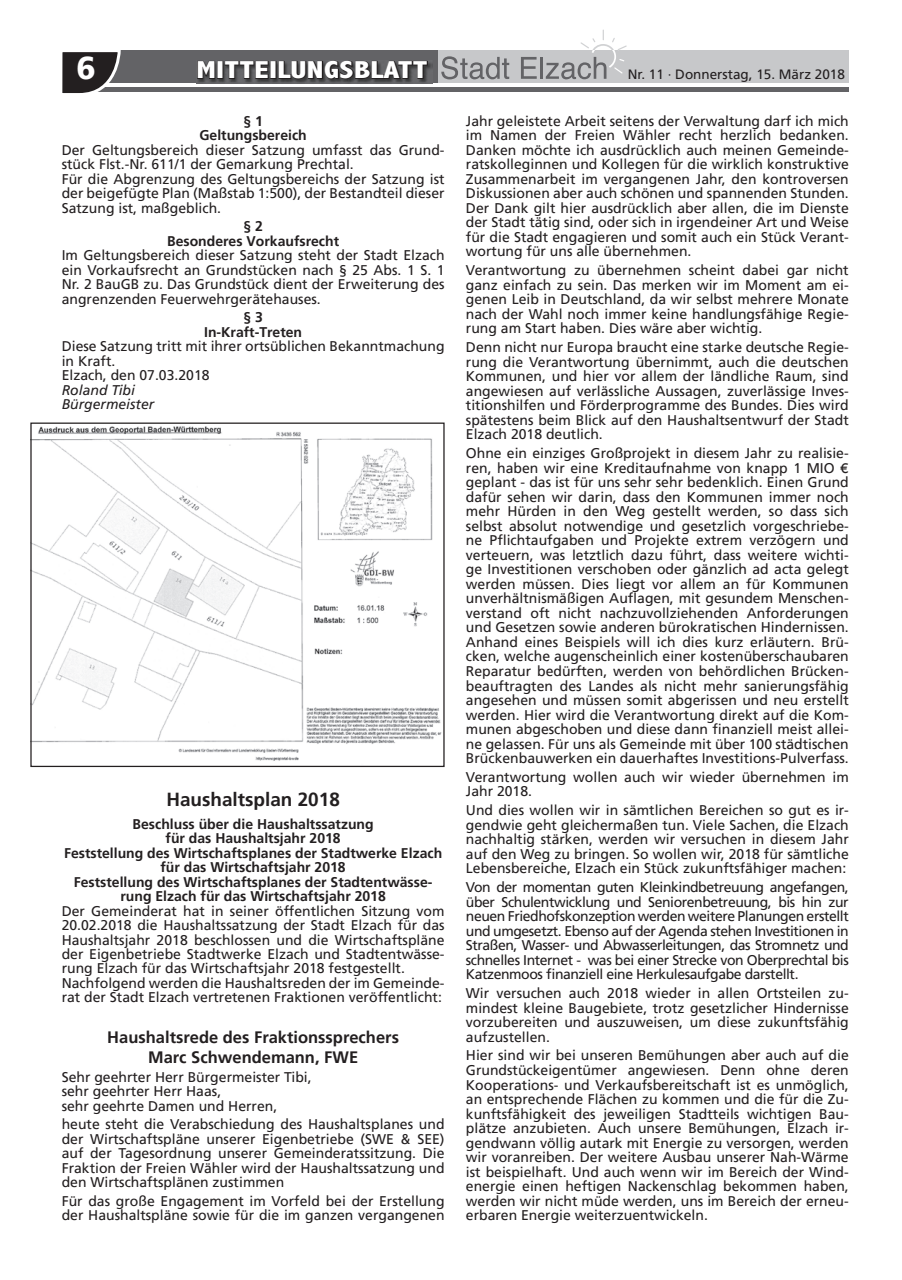
<style>
.page{position:relative;width:902px;height:1280px;background:#fff}
.page>*{position:absolute;margin:0;border:0;box-sizing:border-box;transform-origin:0 0}
.t1{font:900 31.5px "Frutiger";color:#fff}
.t2{font:800 condensed 24.45px "Abadi";letter-spacing:.01em;color:#fff;scale:1.26 1}
.t3{font:700 18.9px "Frutiger";color:#231f20}
.t4{font:700 16.5px/19.5px "Frutiger";color:#231f20;text-align:center}
.t5{font:13.95px/14.5px "Frutiger";color:#231f20;text-align:justify}
.t6{font:700 13.95px/14.4px "Frutiger";color:#231f20;text-align:center}
.t7{font:italic 13.95px/14.4px "Frutiger";color:#231f20}
.t8{font:13.5px "Frutiger";color:#231f20}
.s1{font-family:"Gill Sans"}
</style>
<div class="page">
<div style="left:62px;top:51px;width:786px;height:32px;background:#c7c8ca"></div>
<div style="left:74px;top:51px;width:364px;height:32px;background:#636366"></div>
<hr style="left:62px;top:87px;width:786px;height:4px;background:#636366">
<svg style="left:62px;top:50px;width:60px;height:43px"></svg>
<svg style="left:441px;top:56px;width:68px;height:23px"></svg>
<svg style="left:521px;top:57px;width:15px;height:22px"></svg>
<hr style="left:540px;top:57px;width:3px;height:22px;background:#636366">
<svg style="left:545px;top:29px;width:81px;height:50px"></svg>
<img style="left:198px;top:63px;width:234px;height:20px">
<svg style="left:197px;top:60px;width:231px;height:20px"></svg>
<img style="left:32px;top:426px;width:410px;height:335px">
<div style="left:30px;top:422px;width:414px;height:345px;border:1px solid #231f20"></div>
<h1 class="t1" style="left:77px;top:49px;width:21px">6</h1>
<h2 class="t2" style="left:196px;top:57px;width:185px">MITTEILUNGSBLATT</h2>
<p class="t8" style="left:627px;top:66px;width:219px">Nr. 11 · Donnerstag, 15. März 2018</p>
<p class="t6" style="left:199px;top:114px;width:109px">§ 1<br>Geltungsbereich</p>
<p class="t5" style="left:62px;top:142px;width:384px;text-align:left">Der Geltungsbereich dieser Satzung umfasst das Grund&shy;stück Flst.-Nr. 611/1 der Gemarkung Prechtal.<br>Für die Abgrenzung des Geltungsbereichs der Satzung ist der beigefügte Plan (Maßstab 1:500), der Bestandteil dieser Satzung ist, maßgeblich.</p>
<p class="t6" style="left:167px;top:219px;width:173px">§ 2<br>Besonderes Vorkaufsrecht</p>
<p class="t5" style="left:62px;top:248px;width:384px">Im Geltungsbereich dieser Satzung steht der Stadt Elzach ein Vorkaufsrecht an Grundstücken nach § 25 Abs. 1 S. 1<br>Nr. 2 BauGB zu. Das Grundstück dient der Erweiterung des angrenzenden Feuerwehrgerätehauses.</p>
<p class="t6" style="left:204px;top:310px;width:99px">§ 3<br>In-Kraft-Treten</p>
<p class="t5" style="left:62px;top:339px;width:384px;text-align:left">Diese Satzung tritt mit ihrer ortsüblichen Bekanntmachung in Kraft.<br>Elzach, den 07.03.2018</p>
<p class="t7" style="left:62px;top:383px;width:94px">Roland Tibi<br>Bürgermeister</p>
<p class="t5" style="left:466px;top:113px;width:384px">Jahr geleistete Arbeit seitens der Verwaltung darf ich mich im Namen der Freien Wähler recht herzlich bedanken.<br>Danken möchte ich ausdrücklich auch meinen Gemeinde&shy;ratskolleginnen und Kollegen für die wirklich konstruktive Zusammenarbeit im vergangenen Jahr, den kontroversen Diskussionen aber auch schönen und spannenden Stunden.<br>Der Dank gilt hier ausdrücklich aber allen, die im Dienste der Stadt tätig sind, oder sich in irgendeiner Art und Weise für die Stadt engagieren und somit auch ein Stück Verant&shy;wortung für uns alle übernehmen.</p>
<p class="t5" style="left:466px;top:263px;width:384px">Verantwortung zu übernehmen scheint dabei gar nicht ganz einfach zu sein. Das merken wir im Moment am ei&shy;genen Leib in Deutschland, da wir selbst mehrere Monate nach der Wahl noch immer keine handlungsfähige Regie&shy;rung am Start haben. Dies wäre aber wichtig.</p>
<p class="t5" style="left:466px;top:340px;width:384px">Denn nicht nur Europa braucht eine starke deutsche Regie&shy;rung die Verantwortung übernimmt, auch die deutschen Kommunen, und hier vor allem der ländliche Raum, sind angewiesen auf verlässliche Aussagen, zuverlässige Inves&shy;titionshilfen und Förderprogramme des Bundes. Dies wird spätestens beim Blick auf den Haushaltsentwurf der Stadt Elzach 2018 deutlich.</p>
<p class="t5" style="left:466px;top:446px;width:384px">Ohne ein einziges Großprojekt in diesem Jahr zu realisie&shy;ren, haben wir eine Kreditaufnahme von knapp 1 MIO <span class="s1">€ </span>geplant - das ist für uns sehr sehr bedenklich. Einen Grund dafür sehen wir darin, dass den Kommunen immer noch mehr Hürden in den Weg gestellt werden, so dass sich selbst absolut notwendige und gesetzlich vorgeschriebe&shy;ne Pflichtaufgaben und Projekte extrem verzögern und verteuern, was letztlich dazu führt, dass weitere wichti&shy;ge Investitionen verschoben oder gänzlich ad acta gelegt werden müssen. Dies liegt vor allem an für Kommunen unverhältnismäßigen Auflagen, mit gesundem Menschen&shy;verstand oft nicht nachzuvollziehenden Anforderungen und Gesetzen sowie anderen bürokratischen Hindernissen.<br>Anhand eines Beispiels will ich dies kurz erläutern. Brü&shy;cken, welche augenscheinlich einer kostenüberschaubaren Reparatur bedürften, werden von behördlichen Brücken&shy;beauftragten des Landes als nicht mehr sanierungsfähig angesehen und müssen somit abgerissen und neu erstellt werden. Hier wird die Verantwortung direkt auf die Kom&shy;munen abgeschoben und diese dann finanziell meist allei&shy;ne gelassen. Für uns als Gemeinde mit über 100 städtischen Brückenbauwerken ein dauerhaftes Investitions-Pulverfass.</p>
<p class="t5" style="left:466px;top:770px;width:384px">Verantwortung wollen auch wir wieder übernehmen im<br>Jahr 2018.</p>
<p class="t5" style="left:466px;top:803px;width:384px">Und dies wollen wir in sämtlichen Bereichen so gut es ir&shy;gendwie geht gleichermaßen tun. Viele Sachen, die Elzach nachhaltig stärken, werden wir versuchen in diesem Jahr auf den Weg zu bringen. So wollen wir, 2018 für sämtliche Lebensbereiche, Elzach ein Stück zukunftsfähiger machen:</p>
<p class="t5" style="left:466px;top:880px;width:384px">Von der momentan guten Kleinkindbetreuung angefangen, über Schulentwicklung und Seniorenbetreuung, bis hin zur neuen Friedhofskonzeption werden weitere Planungen erstellt und umgesetzt. Ebenso auf der Agenda stehen Investitionen in Straßen, Wasser- und Abwasserleitungen, das Stromnetz und schnelles Internet - was bei einer Strecke von Oberprechtal bis Katzenmoos finanziell eine Herkulesaufgabe darstellt.</p>
<p class="t5" style="left:466px;top:986px;width:384px">Wir versuchen auch 2018 wieder in allen Ortsteilen zu&shy;mindest kleine Baugebiete, trotz gesetzlicher Hindernisse vorzubereiten und auszuweisen, um diese zukunftsfähig aufzustellen.</p>
<p class="t5" style="left:466px;top:1048px;width:384px">Hier sind wir bei unseren Bemühungen aber auch auf die Grundstückeigentümer angewiesen. Denn ohne deren Kooperations- und Verkaufsbereitschaft ist es unmöglich, an entsprechende Flächen zu kommen und die für die Zu&shy;kunftsfähigkeit des jeweiligen Stadtteils wichtigen Bau&shy;plätze anzubieten. Auch unsere Bemühungen, Elzach ir&shy;gendwann völlig autark mit Energie zu versorgen, werden wir voranreiben. Der weitere Ausbau unserer Nah-Wärme ist beispielhaft. Und auch wenn wir im Bereich der Wind&shy;energie einen heftigen Nackenschlag bekommen haben, werden wir nicht müde werden, uns im Bereich der erneu&shy;erbaren Energie weiterzuentwickeln.</p>
<h3 class="t3" style="left:166px;top:788px;width:175px">Haushaltsplan 2018</h3>
<p class="t6" style="left:64px;top:816px;width:379px">Beschluss über die Haushaltssatzung<br>für das Haushaltsjahr 2018<br>Feststellung des Wirtschaftsplanes der Stadtwerke Elzach für das Wirtschaftsjahr 2018<br>Feststellung des Wirtschaftsplanes der Stadtentwässe&shy;rung Elzach für das Wirtschaftsjahr 2018</p>
<p class="t5" style="left:62px;top:903px;width:384px;text-align:left">Der Gemeinderat hat in seiner öffentlichen Sitzung vom 20.02.2018 die Haushaltssatzung der Stadt Elzach für das Haushaltsjahr 2018 beschlossen und die Wirtschaftspläne der Eigenbetriebe Stadtwerke Elzach und Stadtentwässe&shy;rung Elzach für das Wirtschaftsjahr 2018 festgestellt.<br>Nachfolgend werden die Haushaltsreden der im Gemeinde&shy;rat der Stadt Elzach vertretenen Fraktionen veröffentlicht:</p>
<p class="t4" style="left:107px;top:1028px;width:293px">Haushaltsrede des Fraktionssprechers<br>Marc Schwendemann, FWE</p>
<p class="t5" style="left:62px;top:1069px;width:251px;text-align:left">Sehr geehrter Herr Bürgermeister Tibi, sehr geehrter Herr Haas,<br>sehr geehrte Damen und Herren,</p>
<p class="t5" style="left:62px;top:1117px;width:384px">heute steht die Verabschiedung des Haushaltsplanes und der Wirtschaftspläne unserer Eigenbetriebe (SWE &amp; SEE) auf der Tagesordnung unserer Gemeinderatssitzung. Die Fraktion der Freien Wähler wird der Haushaltssatzung und den Wirtschaftsplänen zustimmen</p>
<p class="t5" style="left:62px;top:1194px;width:384px">Für das große Engagement im Vorfeld bei der Erstellung der Haushaltspläne sowie für die im ganzen vergangenen</p>
</div>
